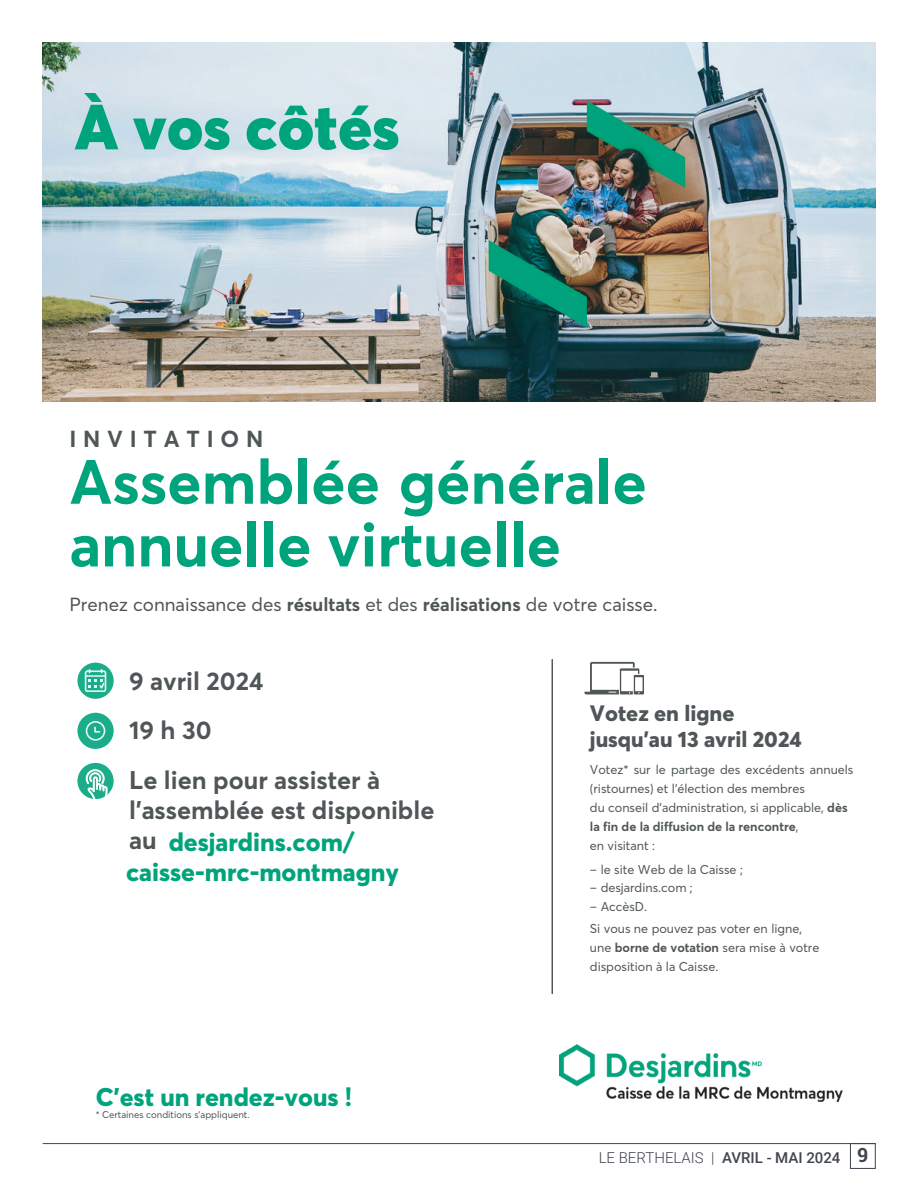
<style>
.page{position:relative;width:918px;height:1188px;background:#fff}
.page>*{position:absolute;margin:0;border:0;box-sizing:border-box;transform-origin:0 0}
.t1{font:900 62.85px "Desjardins Sans";color:#00a47c}
.t2{font:700 61.65px/62.7px "Desjardins Sans";color:#00a47c}
.t3{font:700 25.35px/49.5px "Desjardins Sans";color:#505658}
.t4{font:800 25.35px "Desjardins Sans";color:#00a47c}
.t5{font:700 22.95px "Desjardins Sans";letter-spacing:.295em;color:#505658}
.t6{font:800 22.05px/25.2px "Desjardins Sans";color:#505658}
.t7{font:18.75px "Desjardins Sans";color:#505658}
.t8{font:300 15px "Roboto";color:#40454e}
.t9{font:12.6px/19px "Desjardins Sans";color:#505658}
.t10{font:9.6px "Desjardins Sans";color:#505658}
.s1{font-weight:700}
.s2{font-weight:500}
.s3{font-weight:700;font-size:19.5px}
</style>
<div class="page">
<hr style="left:43px;top:1143px;width:832px;height:1px;background:#40454e">
<div style="left:850px;top:1143px;width:25px;height:26px;border:1px solid #40454e"></div>
<img style="left:43px;top:43px;width:832px;height:358px">
<svg style="left:77px;top:713px;width:37px;height:36px"></svg>
<div style="left:86px;top:721px;width:19px;height:20px;border:2px solid #fff;border-radius:50%"></div>
<svg style="left:93px;top:726px;width:8px;height:7px"></svg>
<svg style="left:77px;top:663px;width:37px;height:36px"></svg>
<div style="left:85px;top:670px;width:21px;height:22px;border:2px solid #fff;border-radius:2px"></div>
<hr style="left:86px;top:675px;width:20px;height:2px;background:#fff">
<svg style="left:88px;top:679px;width:18px;height:12px"></svg>
<svg style="left:77px;top:763px;width:37px;height:36px"></svg>
<svg style="left:86px;top:769px;width:21px;height:30px"></svg>
<svg style="left:584px;top:662px;width:60px;height:32px"></svg>
<hr style="left:552px;top:659px;width:1px;height:335px;background:#231f20">
<img style="left:559px;top:1045px;width:284px;height:57px">
<h1 class="t1" style="left:75px;top:87px;width:326px">À vos côtés</h1>
<h3 class="t5" style="left:69px;top:424px;width:195px">INVITATION</h3>
<h2 class="t2" style="left:69px;top:450px;width:579px">Assemblée générale annuelle virtuelle</h2>
<h3 class="t7" style="left:69px;top:593px;width:590px">Prenez connaissance des <span class="s1">résultats</span> et des <span class="s1">réalisations</span> de votre caisse.</h3>
<h3 class="t3" style="left:129px;top:656px;width:252px">9 avril 2024<br>19 h 30<br>Le lien pour assister à</h3>
<h3 class="t3" style="left:129px;top:795px;width:307px;line-height:30.3px">l’assemblée est disponible au</h3>
<h3 class="t4" style="left:169px;top:826px;width:187px">desjardins.com/</h3>
<h3 class="t4" style="left:126px;top:856px;width:275px">caisse-mrc-montmagny</h3>
<h3 class="t4" style="left:96px;top:1081px;width:258px">C’est un rendez-vous !</h3>
<p class="t10" style="left:96px;top:1109px;width:155px">* Certaines conditions s’appliquent.</p>
<h3 class="t6" style="left:590px;top:701px;width:213px">Votez en ligne jusqu’au 13 avril 2024</h3>
<p class="t9" style="left:590px;top:760px;width:265px">Votez* sur le partage des excédents annuels (ristournes) et l’élection des membres<br>du conseil d’administration, si applicable, <span class="s1">dès la fin de la diffusion de la rencontre</span>,<br>en visitant :</p>
<p class="t9" style="left:590px;top:860px;width:154px">– le site Web de la Caisse ;</p>
<p class="t9" style="left:590px;top:878px;width:104px">– desjardins.com ;</p>
<p class="t9" style="left:590px;top:895px;width:214px;line-height:22.2px">– AccèsD.<br>Si vous ne pouvez pas voter en ligne,</p>
<p class="t9" style="left:590px;top:938px;width:231px">une <span class="s1">borne de votation</span> sera mise à votre disposition à la Caisse.</p>
<p class="t8" style="left:599px;top:1147px;width:271px">LE BERTHELAIS | <span class="s2">AVRIL - MAI 2024</span> <span class="s3">9</span></p>
</div>
